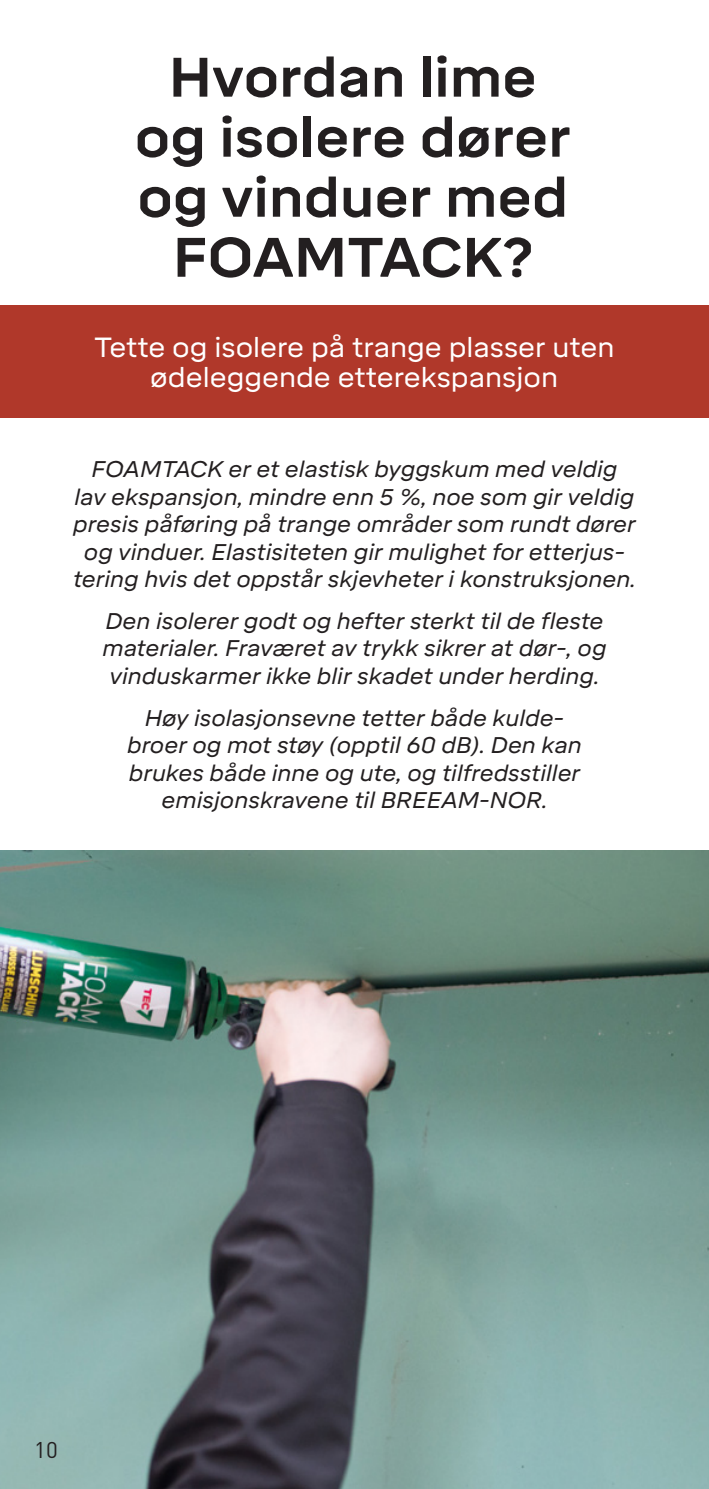
<style>
.page{position:relative;width:709px;height:1489px;background:#fff}
.page>*{position:absolute;margin:0;border:0;box-sizing:border-box;transform-origin:0 0}
.Brødtekst{font:700 55px/60px "Mikro";color:#231f20;text-align:center}
.Brødtekst-2{font:27.5px/30px "Mikro";color:#fff;text-align:center}
.Brødtekst-3{font:italic 22.5px/27.5px "Mikro";color:#231f20;text-align:center}
.t1{font:22.5px "DIN Pro";color:#231f20}
</style>
<div class="page">
<img style="left:0;top:850px;width:709px;height:638px">
<div style="left:0;top:305px;width:708px;height:112px;background:#b0382a"></div>
<p class="Brødtekst" style="left:135px;top:48px;width:437px">Hvordan lime og isolere dører og vinduer med<br>FOAMTACK?</p>
<p class="Brødtekst-2" style="left:94px;top:332px;width:522px">Tette og isolere på trange plasser uten ødeleggende etterekspansjon</p>
<p class="Brødtekst-3" style="left:73px;top:456px;width:564px">FOAMTACK er et elastisk byggskum med veldig<br>lav ekspansjon, mindre enn 5 %, noe som gir veldig presis påføring på trange områder som rundt dører og vinduer. Elastisiteten gir mulighet for etterjus&shy;tering hvis det oppstår skjevheter i konstruksjonen.</p>
<p class="Brødtekst-3" style="left:102px;top:607px;width:505px">Den isolerer godt og hefter sterkt til de fleste materialer. Fraværet av trykk sikrer at dør-, og vinduskarmer ikke blir skadet under herding.</p>
<p class="Brødtekst-3" style="left:127px;top:704px;width:456px">Høy isolasjonsevne tetter både kulde&shy;broer og mot støy (opptil 60 dB). Den kan brukes både inne og ute, og tilfredsstiller emisjonskravene til BREEAM-NOR.</p>
<p class="t1" style="left:34px;top:1432px;width:25px">10</p>
</div>
